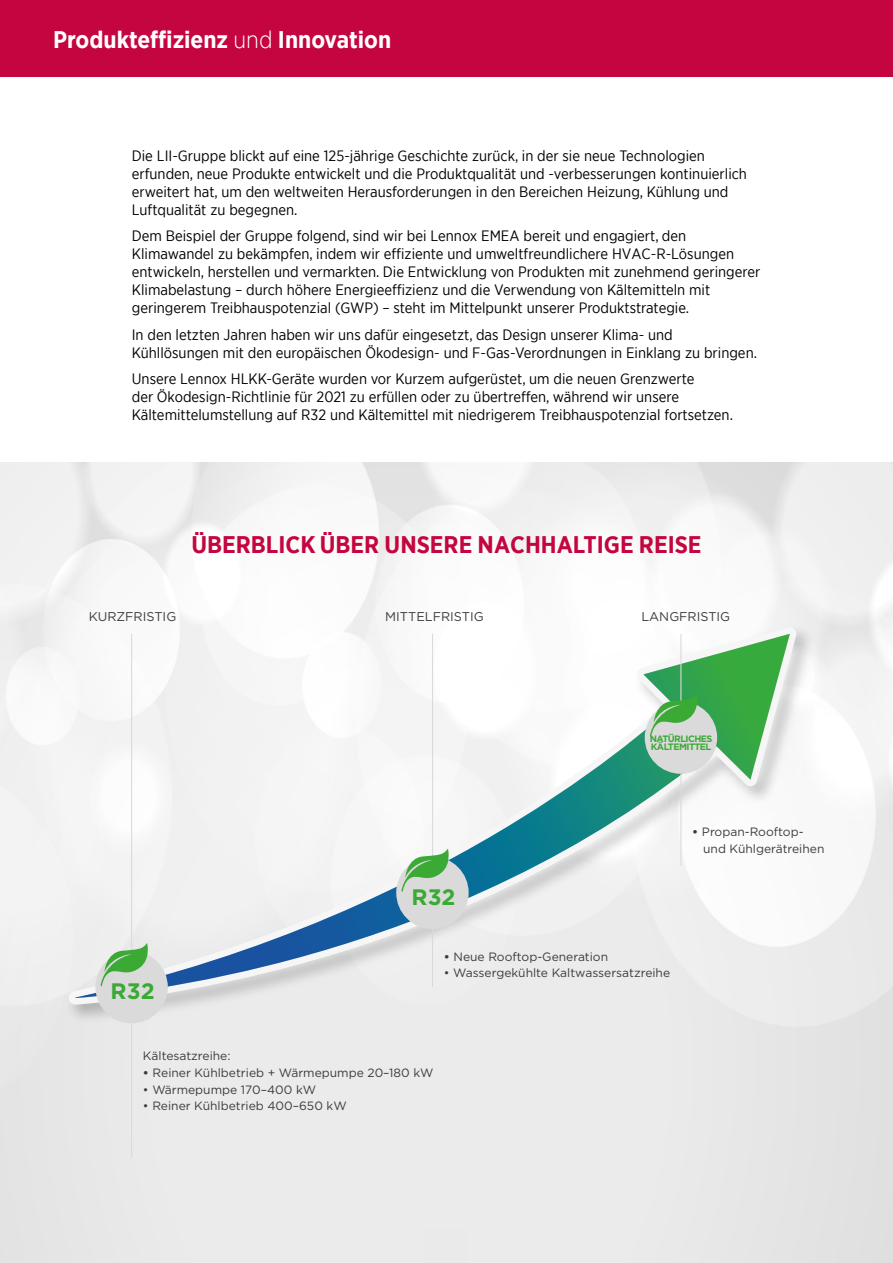
<style>
.page{position:relative;width:893px;height:1263px;background:#fff}
.page>*{position:absolute;margin:0;border:0;box-sizing:border-box;transform-origin:0 0}
.t1{font:700 24px "Gotham Narrow";color:#c4053f}
.t2{font:700 24px "Gotham Narrow";color:#fff}
.t3{font:700 22.35px "Gotham";color:#3aaa35}
.t4{font:15px/18px "Gotham Narrow";color:#000}
.t5{font:12.75px "Gotham";color:#3c3c3b}
.t6{font:12px/16.6px "Gotham";color:#3c3c3b}
.t7{font:700 9.3px/8.6px "Gotham";letter-spacing:-.06em;color:#3aaa35}
.s1{font-weight:300}
.s2{font-weight:700}
</style>
<div class="page">
<div style="left:0;top:0;width:893px;height:77px;background:#c4053f"></div>
<svg style="left:68px;top:627px;width:729px;height:377px;fill:#f5f5f5"></svg>
<svg style="left:75px;top:634px;width:715px;height:364px"></svg>
<div style="left:95px;top:951px;width:73px;height:72px;background:#dadada;border-radius:50%"></div>
<hr style="left:131px;top:1023px;width:1px;height:135px;background:#dadada">
<hr style="left:131px;top:634px;width:1px;height:334px;background:#dadada">
<hr style="left:432px;top:634px;width:1px;height:281px;background:#dadada">
<hr style="left:680px;top:634px;width:1px;height:107px;background:#dadada">
<hr style="left:432px;top:929px;width:1px;height:58px;background:#dadada">
<hr style="left:680px;top:774px;width:1px;height:92px;background:#dadada">
<svg style="left:101px;top:943px;width:50px;height:43px"></svg>
<div style="left:396px;top:856px;width:73px;height:73px;background:#dadada;border-radius:50%"></div>
<svg style="left:401px;top:848px;width:51px;height:44px"></svg>
<div style="left:645px;top:701px;width:72px;height:73px;background:#dadada;border-radius:50%"></div>
<svg style="left:650px;top:693px;width:50px;height:44px"></svg>
<h1 class="t2" style="left:53px;top:24px;width:339px">Produkteffizienz <span class="s1">und</span> Innovation</h1>
<p class="t4" style="left:132px;top:146px;width:617px">Die LII-Gruppe blickt auf eine 125-jährige Geschichte zurück, in der sie neue Technologien erfunden, neue Produkte entwickelt und die Produktqualität und -verbesserungen kontinuierlich erweitert hat, um den weltweiten Herausforderungen in den Bereichen Heizung, Kühlung und Luftqualität zu begegnen.</p>
<p class="t4" style="left:132px;top:227px;width:630px">Dem Beispiel der Gruppe folgend, sind wir bei Lennox EMEA bereit und engagiert, den Klimawandel zu bekämpfen, indem wir effiziente und umweltfreundlichere HVAC-R-Lösungen entwickeln, herstellen und vermarkten. Die Entwicklung von Produkten mit zunehmend geringerer Klimabelastung – durch höhere Energieeffizienz und die Verwendung von Kältemitteln mit geringerem Treibhauspotenzial (GWP) – steht im Mittelpunkt unserer Produktstrategie.</p>
<p class="t4" style="left:132px;top:325px;width:627px">In den letzten Jahren haben wir uns dafür eingesetzt, das Design unserer Klima- und<br>Kühllösungen mit den europäischen Ökodesign- und F-Gas-Verordnungen in Einklang zu bringen.</p>
<p class="t4" style="left:132px;top:370px;width:603px">Unsere Lennox HLKK-Geräte wurden vor Kurzem aufgerüstet, um die neuen Grenzwerte<br>der Ökodesign-Richtlinie für 2021 zu erfüllen oder zu übertreffen, während wir unsere<br>Kältemittelumstellung auf R32 und Kältemittel mit niedrigerem Treibhauspotenzial fortsetzen.</p>
<h1 class="t1" style="left:191px;top:529px;width:512px">ÜBERBLICK ÜBER UNSERE NACHHALTIGE REISE</h1>
<p class="t5" style="left:89px;top:608px;width:89px">KURZFRISTIG</p>
<p class="t5" style="left:385px;top:608px;width:100px">MITTELFRISTIG</p>
<p class="t5" style="left:641px;top:608px;width:90px">LANGFRISTIG</p>
<p class="t7" style="left:650px;top:734px;width:64px">NATÜRLICHES<br>KÄLTEMITTEL</p>
<h2 class="t3" style="left:411px;top:882px;width:45px">R32</h2>
<h2 class="t3" style="left:111px;top:976px;width:45px">R32</h2>
<p class="t6" style="left:444px;top:948px;width:166px"><span class="s2">•</span> Neue Rooftop-Generation</p>
<p class="t6" style="left:444px;top:964px;width:228px">• Wassergekühlte Kaltwassersatzreihe</p>
<p class="t6" style="left:143px;top:1047px;width:89px">Kältesatzreihe:</p>
<p class="t6" style="left:143px;top:1064px;width:292px"><span class="s2">•</span> Reiner Kühlbetrieb + Wärmepumpe 20–180 kW</p>
<p class="t6" style="left:143px;top:1081px;width:175px">• Wärmepumpe 170–400 kW</p>
<p class="t6" style="left:143px;top:1097px;width:205px">• Reiner Kühlbetrieb 400–650 kW</p>
<p class="t6" style="left:703px;top:823px;width:123px;text-indent:-11px"><span class="s2">•</span> Propan-Rooftop&shy;und Kühlgerätreihen</p>
</div>
